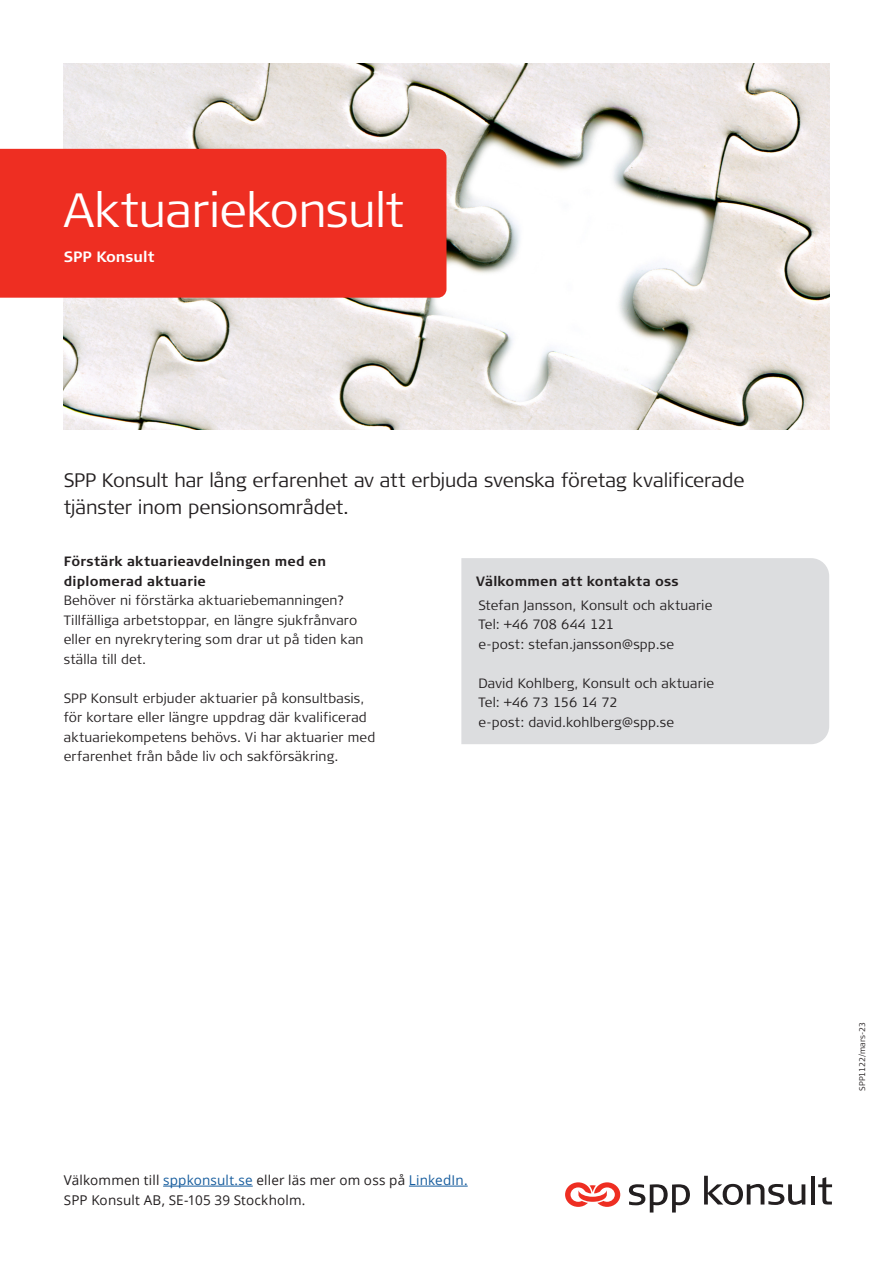
<style>
.page{position:relative;width:893px;height:1263px;background:#fff}
.page>*{position:absolute;margin:0;border:0;box-sizing:border-box;transform-origin:0 0}
.SB_Titel_1{font:300 48px "Signa Pro";letter-spacing:-.015em;color:#fff}
.SB_Brödtext_1{font:300 19.5px/27px "Signa Pro";letter-spacing:-.01em;color:#231f20}
.SB_Titel_1-2{font:700 15px "Signa Pro";color:#fff}
.SB_Brödtext_1-2{font:300 13.5px/19.5px "Signa Pro";letter-spacing:.01em;color:#231f20}
.Avsändare_9_pkt{font:13.5px/19.5px "Open Sans";letter-spacing:.015em;color:#231f20}
.SB_Brödtext_1-3{font:700 13.5px/19.5px "Signa Pro";letter-spacing:.015em;color:#231f20}
.SB_Brödtext_2__häng{font:300 8.25px "Signa Pro";color:#231f20}
.s1{color:#175d9e}
</style>
<div class="page">
<div style="left:461px;top:558px;width:368px;height:186px;background:#dcdddf"></div>
<img style="left:64px;top:64px;width:765px;height:365px">
<div style="left:0;top:149px;width:446px;height:149px;background:#ee2e22"></div>
<svg style="left:565px;top:1182px;width:56px;height:25px"></svg>
<svg style="left:629px;top:1184px;width:61px;height:28px"></svg>
<svg style="left:704px;top:1176px;width:101px;height:29px"></svg>
<hr style="left:811px;top:1176px;width:3px;height:28px;background:#231f20">
<svg style="left:818px;top:1177px;width:14px;height:27px"></svg>
<hr style="left:163px;top:1186px;width:90px;height:1px;background:#175d9e">
<hr style="left:409px;top:1186px;width:59px;height:1px;background:#175d9e">
<p class="SB_Titel_1" style="left:64px;top:182px;width:342px">Aktuariekonsult</p>
<p class="SB_Titel_1-2" style="left:64px;top:247px;width:92px">SPP Konsult</p>
<p class="SB_Brödtext_1" style="left:64px;top:466px;width:682px">SPP Konsult har lång erfarenhet av att erbjuda svenska företag kvalificerade tjänster inom pensionsområdet.</p>
<p class="SB_Brödtext_1-3" style="left:64px;top:551px;width:264px">Förstärk aktuarieavdelningen med en diplomerad aktuarie</p>
<p class="SB_Brödtext_1-2" style="left:64px;top:590px;width:301px">Behöver ni förstärka aktuariebemanningen?<br>Tillfälliga arbetstoppar, en längre sjukfrånvaro eller en nyrekrytering som drar ut på tiden kan ställa till det.</p>
<p class="SB_Brödtext_1-2" style="left:64px;top:688px;width:313px">SPP Konsult erbjuder aktuarier på konsultbasis, för kortare eller längre uppdrag där kvalificerad aktuariekompetens behövs. Vi har aktuarier med erfarenhet från både liv och sakförsäkring.</p>
<p class="SB_Brödtext_1-3" style="left:476px;top:571px;width:204px">Välkommen att kontakta oss</p>
<p class="SB_Brödtext_1-2" style="left:478px;top:595px;width:235px">Stefan Jansson, Konsult och aktuarie</p>
<p class="SB_Brödtext_1-2" style="left:478px;top:614px;width:197px">Tel: +46 708 644 121<br>e-post: stefan.jansson@spp.se</p>
<p class="SB_Brödtext_1-2" style="left:478px;top:673px;width:237px">David Kohlberg, Konsult och aktuarie</p>
<p class="SB_Brödtext_1-2" style="left:478px;top:692px;width:197px">Tel: +46 73 156 14 72<br>e-post: david.kohlberg@spp.se</p>
<p class="Avsändare_9_pkt" style="left:64px;top:1170px;width:405px">Välkommen till <span class="s1">sppkonsult.se</span> eller läs mer om oss på <span class="s1">LinkedIn.<br></span>SPP Konsult AB, SE-105 39 Stockholm.</p>
<p class="SB_Brödtext_2__häng" style="left:857px;top:1091px;width:71px;rotate:-90deg">SPP1122/mars-23</p>
</div>
